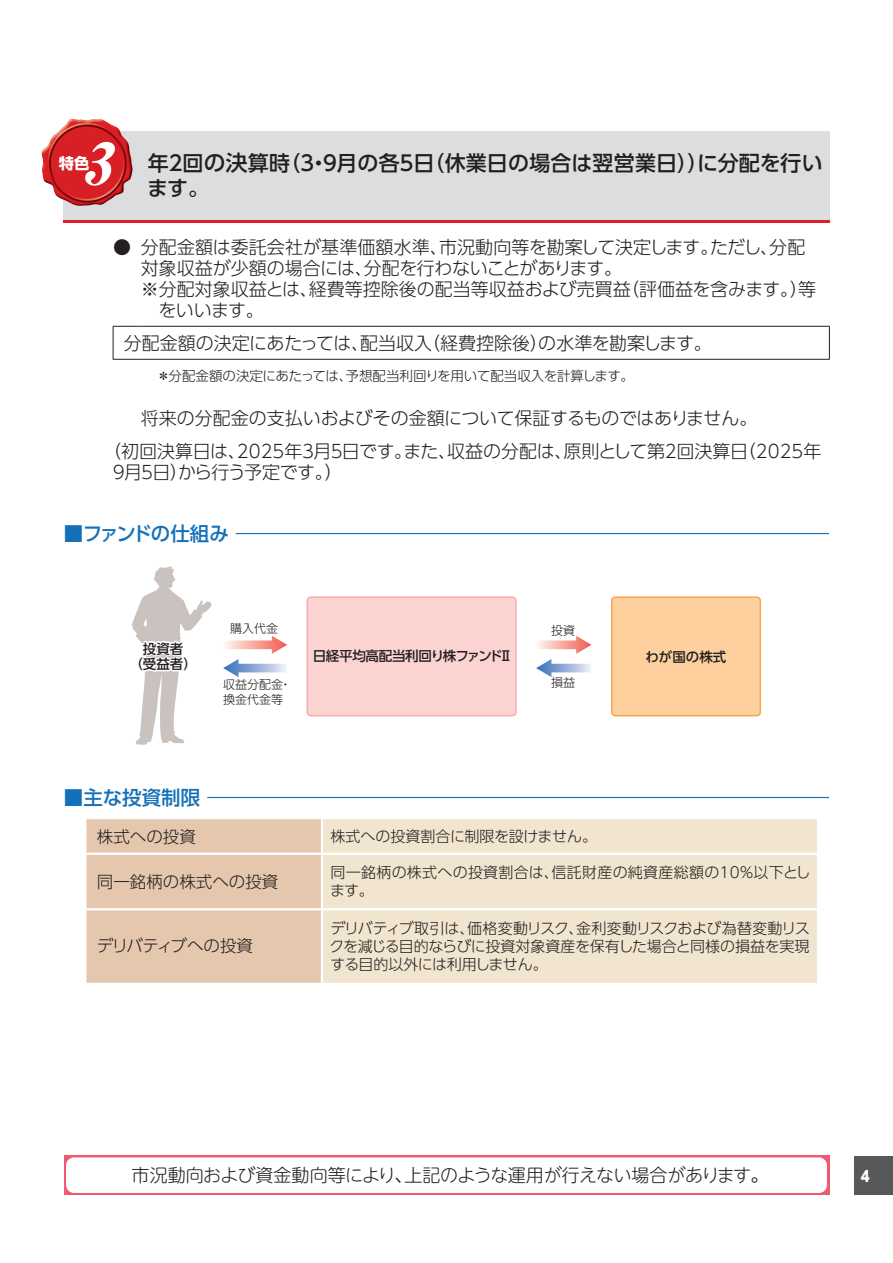
<style>
.page{position:relative;width:893px;height:1263px;background:#fff}
.page>*{position:absolute;margin:0;border:0;box-sizing:border-box;transform-origin:0 0}
.t1{font:italic 58.5px "Midashi Min Pr 5 MA31";color:#fff;scale:1.04 1}
.t2{font:500 21px/25px "UD Shin Go Pro";color:#231f20}
.t3{font:500 19.5px "UD Shin Go Pro";letter-spacing:-.06em;color:#1471b9}
.t4{font:500 19.5px "UD Shin Go Pro";letter-spacing:-.005em;color:#1471b9}
.t5{font:300 18px/33px "UD Shin Go Pro";color:#231f20}
.t6{font:300 18px "UD Shin M Go Pro";letter-spacing:-.01em;color:#231f20}
.t7{font:300 18px "UD Shin Go Pro";letter-spacing:-.095em;color:#231f20}
.t8{font:300 16.5px "UD Shin Go Pro";color:#231f20}
.t9{font:300 16.5px "UD Shin Go Pro";letter-spacing:-.03em;color:#231f20}
.t10{font:700 15.3px "UD Shin Go Pro";color:#fff}
.t11{font:300 15px/18px "UD Shin Go Pro";color:#231f20;text-align:justify}
.t12{font:300 15px/18px "UD Shin Go Pro";letter-spacing:.02em;color:#231f20}
.t13{font:800 15px "UD Shin Go Pro";color:#fff;scale:.9 1}
.t14{font:300 13.5px "UD Shin Go Pro";letter-spacing:-.01em;color:#231f20}
.t15{font:500 13.5px/15.8px "UD Shin Go Pro";letter-spacing:-.02em;color:#231f20;text-align:center}
.t16{font:300 12px/15px "UD Shin Go Pro";color:#231f20}
.s1{font-size:21.75px}
</style>
<div class="page">
<div style="left:855px;top:1157px;width:38px;height:38px;background:#57585a"></div>
<div style="left:63px;top:131px;width:766px;height:92px;background:#dcdddf"></div>
<hr style="left:63px;top:220px;width:766px;height:3px;background:#da2128">
<img style="left:41px;top:119px;width:92px;height:87px">
<svg style="left:113px;top:326px;width:28px;height:1px"></svg>
<hr style="left:113px;top:327px;width:1px;height:32px;background:#231f20">
<hr style="left:141px;top:326px;width:689px;height:1px;background:#231f20">
<hr style="left:829px;top:327px;width:1px;height:32px;background:#231f20">
<svg style="left:113px;top:359px;width:28px;height:1px"></svg>
<hr style="left:141px;top:359px;width:689px;height:1px;background:#231f20">
<hr style="left:236px;top:533px;width:593px;height:1px;background:#1471b9">
<div style="left:307px;top:596px;width:210px;height:120px;background:#fbd3d1"></div>
<svg style="left:536px;top:636px;width:55px;height:41px"></svg>
<svg style="left:223px;top:636px;width:64px;height:41px"></svg>
<svg style="left:132px;top:566px;width:80px;height:179px"></svg>
<div style="left:611px;top:596px;width:150px;height:120px;background:#fdd09e"></div>
<hr style="left:207px;top:797px;width:622px;height:1px;background:#1471b9">
<div style="left:86px;top:819px;width:235px;height:164px;background:#e5c7ad"></div>
<div style="left:323px;top:819px;width:494px;height:164px;background:#f2e5cf"></div>
<hr style="left:86px;top:853px;width:236px;height:2px;background:#fff">
<hr style="left:322px;top:853px;width:495px;height:2px;background:#fff">
<hr style="left:86px;top:908px;width:236px;height:2px;background:#fff">
<hr style="left:322px;top:908px;width:495px;height:2px;background:#fff">
<div style="left:64px;top:1155px;width:765px;height:40px;background:#f05972"></div>
<div style="left:66px;top:1157px;width:761px;height:36px;background:#fff;border-radius:8px"></div>
<h1 class="t1" style="left:80px;top:118px;width:49px">3</h1>
<p class="t2" style="left:147px;top:150px;width:677px">年２回<span class="s1">の決</span>算時（３・９月の各５日（休業日の場合は翌営業日））に分配を行います。</p>
<p class="t10" style="left:59px;top:150px;width:32px">特色</p>
<p class="t5" style="left:113px;top:230px;width:694px">● 分配金額は委託会社が基準価額水準、市況動向等を勘案して決定します。ただし、分配</p>
<p class="t5" style="left:141px;top:251px;width:483px">対象収益が少額の場合には、分配を行わないことがあります。</p>
<p class="t5" style="left:141px;top:272px;width:677px">※分配対象収益とは、経費等控除後の配当等収益および売買益（評価益を含みます。）等</p>
<p class="t5" style="left:158px;top:293px;width:107px">をいいます。</p>
<p class="t5" style="left:124px;top:326px;width:589px">分配金額の決定にあたっては、配当収入（経費控除後）の水準を勘案します。</p>
<p class="t14" style="left:157px;top:365px;width:479px">＊分配金額の決定にあたっては、予想配当利回りを用いて配当収入を計算します。</p>
<p class="t5" style="left:103px;top:401px;width:720px;text-indent:38px">将来の分配金の支払いおよびその金額について保証するものではありません。<br>（初回決算日は、2025年３月５日です。また、収益の分配は、原則として第２回決算日（2025年</p>
<p class="t7" style="left:110px;top:457px;width:235px">９月５日）から行う予定です。）</p>
<p class="t3" style="left:64px;top:518px;width:166px">■ファンドの仕組み</p>
<p class="t16" style="left:230px;top:620px;width:49px">購入代金</p>
<p class="t16" style="left:551px;top:622px;width:25px">投資</p>
<p class="t15" style="left:129px;top:640px;width:69px">投資者<br>（受益者）</p>
<p class="t15" style="left:645px;top:648px;width:82px">わが国の株式</p>
<p class="t15" style="left:313px;top:648px;width:201px">日経平均高配当利回り株ファンドⅡ</p>
<p class="t16" style="left:223px;top:676px;width:70px">収益分配金・換金代金等</p>
<p class="t16" style="left:551px;top:675px;width:25px">損益</p>
<p class="t4" style="left:64px;top:782px;width:138px">■主な投資制限</p>
<p class="t8" style="left:97px;top:823px;width:100px">株式への投資</p>
<p class="t11" style="left:331px;top:827px;width:268px">株式への投資割合に制限を設けません。</p>
<p class="t8" style="left:97px;top:868px;width:183px">同一銘柄の株式への投資</p>
<p class="t12" style="left:330px;top:863px;width:482px">同一銘柄の株式への投資割合は、信託財産の純資産総額の10％以下とします。</p>
<p class="t9" style="left:97px;top:933px;width:158px">デリバティブへの投資</p>
<p class="t11" style="left:330px;top:918px;width:482px">デリバティブ取引は、価格変動リスク、金利変動リスクおよび為替変動リスクを減じる目的ならびに投資対象資産を保有した場合と同様の損益を実現する目的以外には利用しません。</p>
<p class="t6" style="left:132px;top:1161px;width:638px">市況動向および資金動向等により、上記のような運用が行えない場合があります。</p>
<p class="t13" style="left:861px;top:1163px;width:11px">4</p>
</div>
